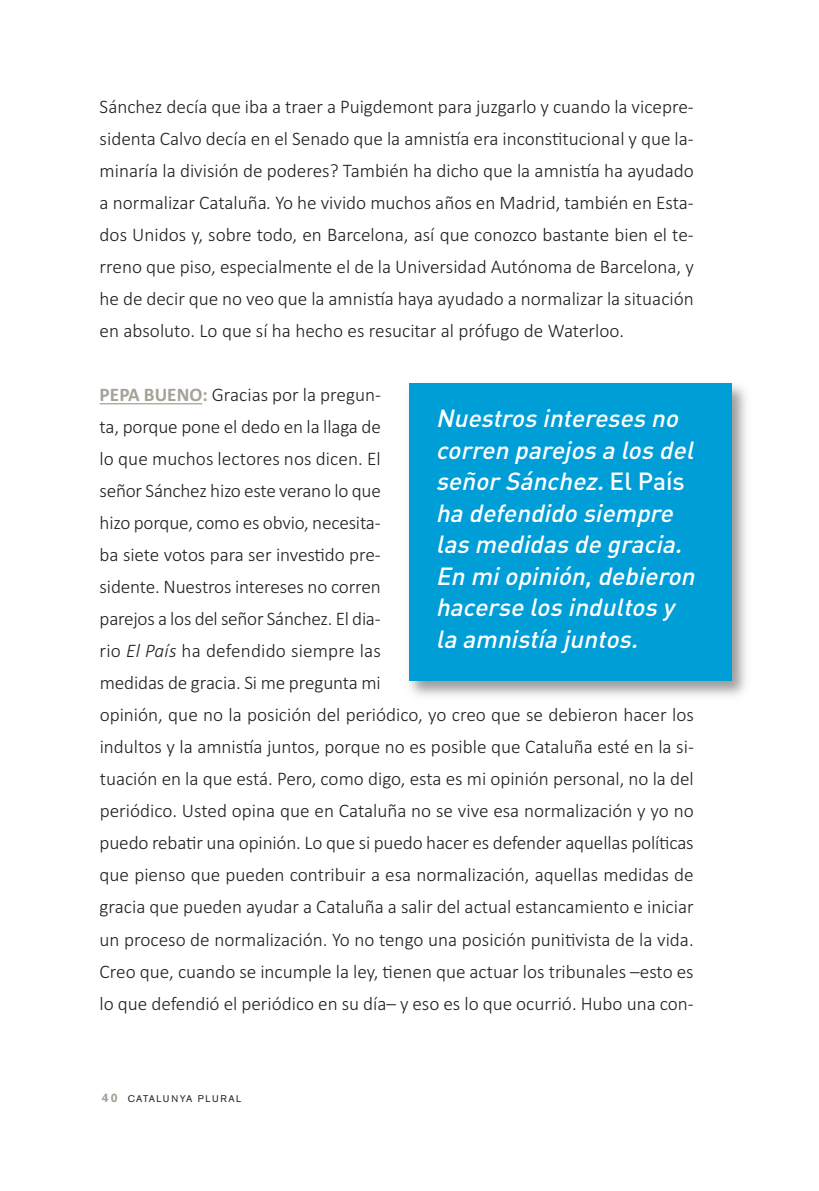
<style>
.page{position:relative;width:819px;height:1191px;background:#fff}
.page>*{position:absolute;margin:0;border:0;box-sizing:border-box;transform-origin:0 0}
.t1{font:italic 24.5px/31.5px "DIN Medium Alternate";color:#fff}
.t2{font:300 19.25px/32px "Calibri";color:#231f20;text-align:justify}
.t3{font:9.62px "Akzidenz Grotesk Pro";letter-spacing:.15em;color:#231f20}
.s1{font-style:italic}
.s2{font-weight:700;color:#a6a297}
.s3{font-style:normal}
.s4{font-weight:700;font-size:12.25px;color:#a6a297}
</style>
<div class="page">
<hr style="left:100px;top:403px;width:102px;height:1px;background:#a6a297">
<img style="left:409px;top:385px;width:337px;height:311px">
<div style="left:409px;top:383px;width:323px;height:298px;background:#009ed7"></div>
<p class="t2" style="left:100px;top:91px;width:595px">Sánchez decía que iba a traer a Puigdemont para juzgarlo y cuando la vicepre&shy;sidenta Calvo decía en el Senado que la amnistía era inconstitucional y que la&shy;minaría la división de poderes? También ha dicho que la amnistía ha ayudado a normalizar Cataluña<span class="s1">.</span> Yo he vivido muchos años en Madrid, también en Esta&shy;dos Unidos y, sobre todo, en Barcelona, así que conozco bastante bien el te&shy;rreno que piso, especialmente el de la Universidad Autónoma de Barcelona, y he de decir que no veo que la amnistía haya ayudado a normalizar la situación en absoluto. Lo que sí ha hecho es resucitar al prófugo de Waterloo.</p>
<p class="t2" style="left:99px;top:379px;width:595px;text-align:left"><span class="s2">PEPA BUENO:</span> Gracias por la pregun-<br>ta, porque pone el dedo en la llaga de<br>lo que muchos lectores nos dicen. El<br>señor Sánchez hizo este verano lo que<br>hizo porque, como es obvio, necesita -<br>ba siete votos para ser investido pre -<br>sidente. Nuestros intereses no corren<br>parejos a los del señor Sánchez. El dia -<br>rio <span class="s1">El País</span> ha defendido siempre las<br>medidas de gracia. Si me pregunta mi<br>opinión, que no la posición del periódico, yo creo que se debieron hacer los indultos y la amnistía juntos, porque no es posible que Cataluña esté en la si&shy;tuación en la que está. Pero, como digo, esta es mi opinión personal, no la del periódico. Usted opina que en Cataluña no se vive esa normalización y yo no puedo rebatir una opinión. Lo que si puedo hacer es defender aquellas políticas que pienso que pueden contribuir a esa normalización, aquellas medidas de gracia que pueden ayudar a Cataluña a salir del actual estancamiento e iniciar un proceso de normalización. Yo no tengo una posición punitivista de la vida.<br>Creo que, cuando se incumple la ley, tienen que actuar los tribunales –esto es lo que defendió el periódico en su día– y eso es lo que ocurrió. Hubo una con-</p>
<p class="t1" style="left:435px;top:403px;width:265px">Nuestros intereses no corren parejos a los del señor Sánchez.<span class="s3">E l P a í s </span>ha defendido siempre las medidas de gracia.<br>En miopinión,debieron hacerse los indultos y la amnistía juntos.</p>
<p class="t3" style="left:102px;top:1095px;width:141px"><span class="s4">40</span> CATALUNYA PLURAL</p>
</div>
